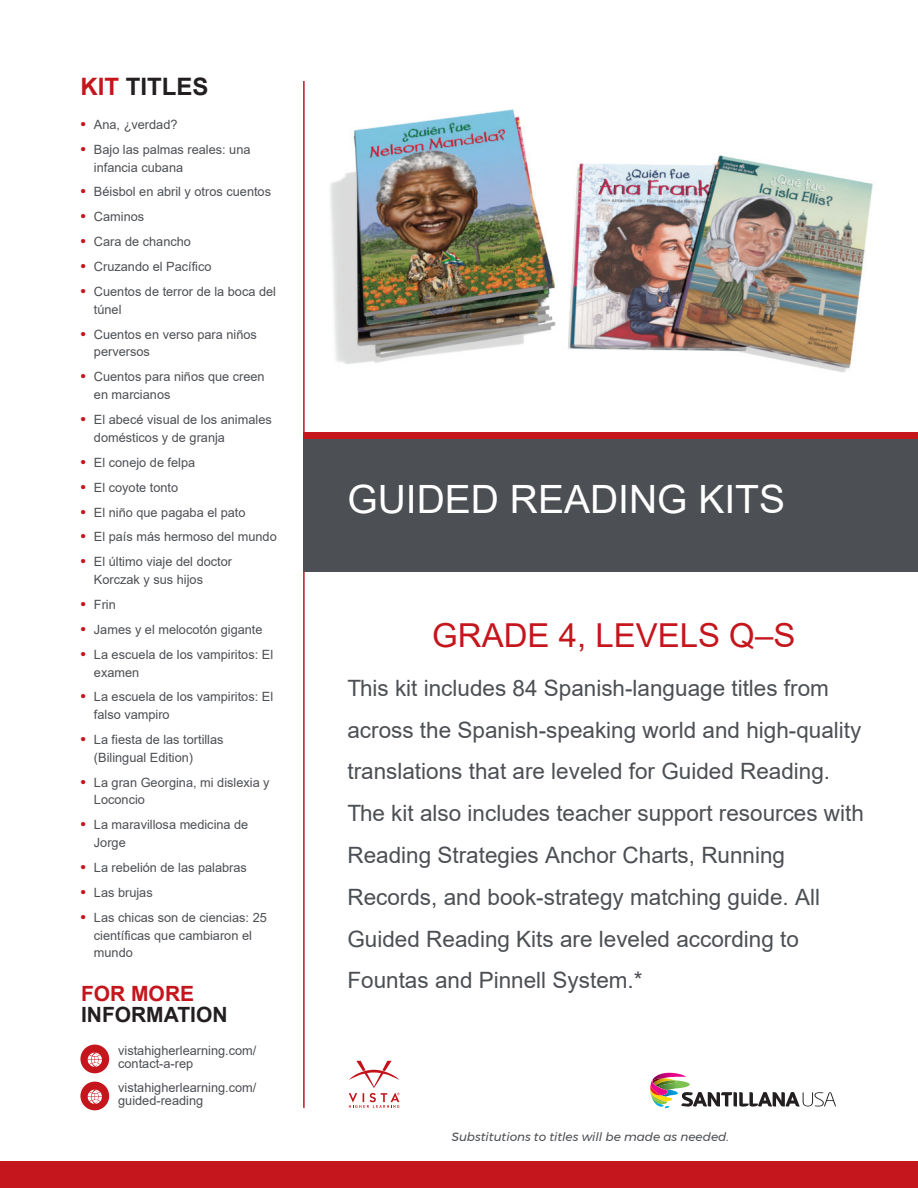
<style>
.page{position:relative;width:918px;height:1188px;background:#fff}
.page>*{position:absolute;margin:0;border:0;box-sizing:border-box;transform-origin:0 0}
.t1{font:39px "Arial";color:#fff}
.t2{font:33px "Arial";color:#c4161c}
.t3{font:700 24px "Arial";color:#231f20}
.t4{font:22.5px/41.8px "Arial";color:#4c4f53}
.t5{font:700 21px "Arial";color:#231f20}
.t6{font:700 21px "Arial";color:#c4161c}
.body{font:12.75px/17.7px "Arial";color:#4c4f53}
.t7{font:italic 12px "Montserrat";color:#4c4f53}
.s1{color:#c4161c}
.s2{font-family:"Montserrat";font-weight:600;font-size:18px;color:#c4161c}
</style>
<div class="page">
<div style="left:0;top:1161px;width:918px;height:27px;background:#c4161c"></div>
<hr style="left:303px;top:81px;width:2px;height:1027px;background:#c4161c">
<svg style="left:650px;top:1073px;width:186px;height:35px"></svg>
<svg style="left:349px;top:1061px;width:51px;height:47px"></svg>
<div style="left:80px;top:1082px;width:29px;height:28px;background:#c4161c;border-radius:50%"></div>
<div style="left:80px;top:1045px;width:29px;height:28px;background:#c4161c;border-radius:50%"></div>
<svg style="left:88px;top:1090px;width:14px;height:14px"></svg>
<svg style="left:88px;top:1053px;width:14px;height:14px"></svg>
<div style="left:304px;top:432px;width:614px;height:132px;background:#c4161c"></div>
<div style="left:303px;top:439px;width:615px;height:132px;background:#4c4f53"></div>
<img style="left:330px;top:109px;width:543px;height:263px">
<h3 class="t3" style="left:80px;top:69px;width:130px"><span class="s1">KIT</span> TITLES</h3>
<p class="body" style="left:80px;top:115px;width:99px"><span class="s2">•</span> Ana, ¿verdad?</p>
<p class="body" style="left:94px;top:140px;width:158px;text-indent:-14px"><span class="s2">•</span> Bajo las palmas reales: una infancia cubana</p>
<p class="body" style="left:80px;top:183px;width:192px"><span class="s2">•</span> Béisbol en abril y otros cuentos</p>
<p class="body" style="left:80px;top:208px;width:65px"><span class="s2">•</span> Caminos</p>
<p class="body" style="left:80px;top:233px;width:112px"><span class="s2">•</span> Cara de chancho</p>
<p class="body" style="left:80px;top:258px;width:133px"><span class="s2">•</span> Cruzando el Pacífico</p>
<p class="body" style="left:94px;top:283px;width:184px;text-indent:-14px"><span class="s2">•</span> Cuentos de terror de la boca del túnel</p>
<p class="body" style="left:94px;top:325px;width:164px;text-indent:-14px"><span class="s2">•</span> Cuentos en verso para niños perversos</p>
<p class="body" style="left:94px;top:368px;width:172px;text-indent:-14px"><span class="s2">•</span> Cuentos para niños que creen en marcianos</p>
<p class="body" style="left:94px;top:411px;width:179px;text-indent:-14px"><span class="s2">•</span> El abecé visual de los animales domésticos y de granja</p>
<p class="body" style="left:80px;top:453px;width:116px"><span class="s2">•</span> El conejo de felpa</p>
<p class="body" style="left:80px;top:478px;width:99px"><span class="s2">•</span> El coyote tonto</p>
<p class="body" style="left:80px;top:503px;width:167px"><span class="s2">•</span> El niño que pagaba el pato</p>
<p class="body" style="left:80px;top:528px;width:198px"><span class="s2">•</span> El país más hermoso del mundo</p>
<p class="body" style="left:94px;top:553px;width:140px;text-indent:-14px"><span class="s2">•</span> El último viaje del doctor<br>Korczak y sus hijos</p>
<p class="body" style="left:80px;top:596px;width:37px"><span class="s2">•</span> Frin</p>
<p class="body" style="left:80px;top:621px;width:184px"><span class="s2">•</span> James y el melocotón gigante</p>
<p class="body" style="left:94px;top:645px;width:181px;text-indent:-14px"><span class="s2">•</span> La escuela de los vampiritos: El examen</p>
<p class="body" style="left:94px;top:688px;width:181px;text-indent:-14px"><span class="s2">•</span> La escuela de los vampiritos: El falso vampiro</p>
<p class="body" style="left:94px;top:731px;width:131px;text-indent:-14px"><span class="s2">•</span> La fiesta de las tortillas (Bilingual Edition)</p>
<p class="body" style="left:94px;top:773px;width:177px;text-indent:-14px"><span class="s2">•</span> La gran Georgina, mi dislexia y<br>Loconcio</p>
<p class="body" style="left:94px;top:816px;width:156px;text-indent:-14px"><span class="s2">•</span> La maravillosa medicina de<br>Jorge</p>
<p class="body" style="left:80px;top:859px;width:168px"><span class="s2">•</span> La rebelión de las palabras</p>
<p class="body" style="left:80px;top:884px;width:74px"><span class="s2">•</span> Las brujas</p>
<p class="body" style="left:94px;top:908px;width:174px;text-indent:-14px"><span class="s2">•</span> Las chicas son de ciencias: 25 científicas que cambiaron el mundo</p>
<h3 class="t6" style="left:81px;top:979px;width:115px">FOR MORE</h3>
<h3 class="t5" style="left:81px;top:1000px;width:148px">INFORMATION</h3>
<p class="body" style="left:118px;top:1043px;width:140px;line-height:13.5px">vistahigherlearning.com/ contact-a-rep</p>
<p class="body" style="left:118px;top:1080px;width:140px;line-height:13.5px">vistahigherlearning.com/ guided-reading</p>
<p class="t1" style="left:347px;top:472px;width:439px">GUIDED READING KITS</p>
<h1 class="t2" style="left:432px;top:612px;width:365px">GRADE 4, LEVELS Q–S</h1>
<h2 class="t4" style="left:347px;top:667px;width:518px">This kit includes 84 Spanish-language titles from across the Spanish-speaking world and high-quality translations that are leveled for Guided Reading.<br>The kit also includes teacher support resources with Reading Strategies Anchor Charts, Running Records, and book-strategy matching guide. All Guided Reading Kits are leveled according to Fountas and Pinnell System.*</h2>
<p class="t7" style="left:452px;top:1128px;width:279px">Substitutions to titles will be made as needed.</p>
</div>
